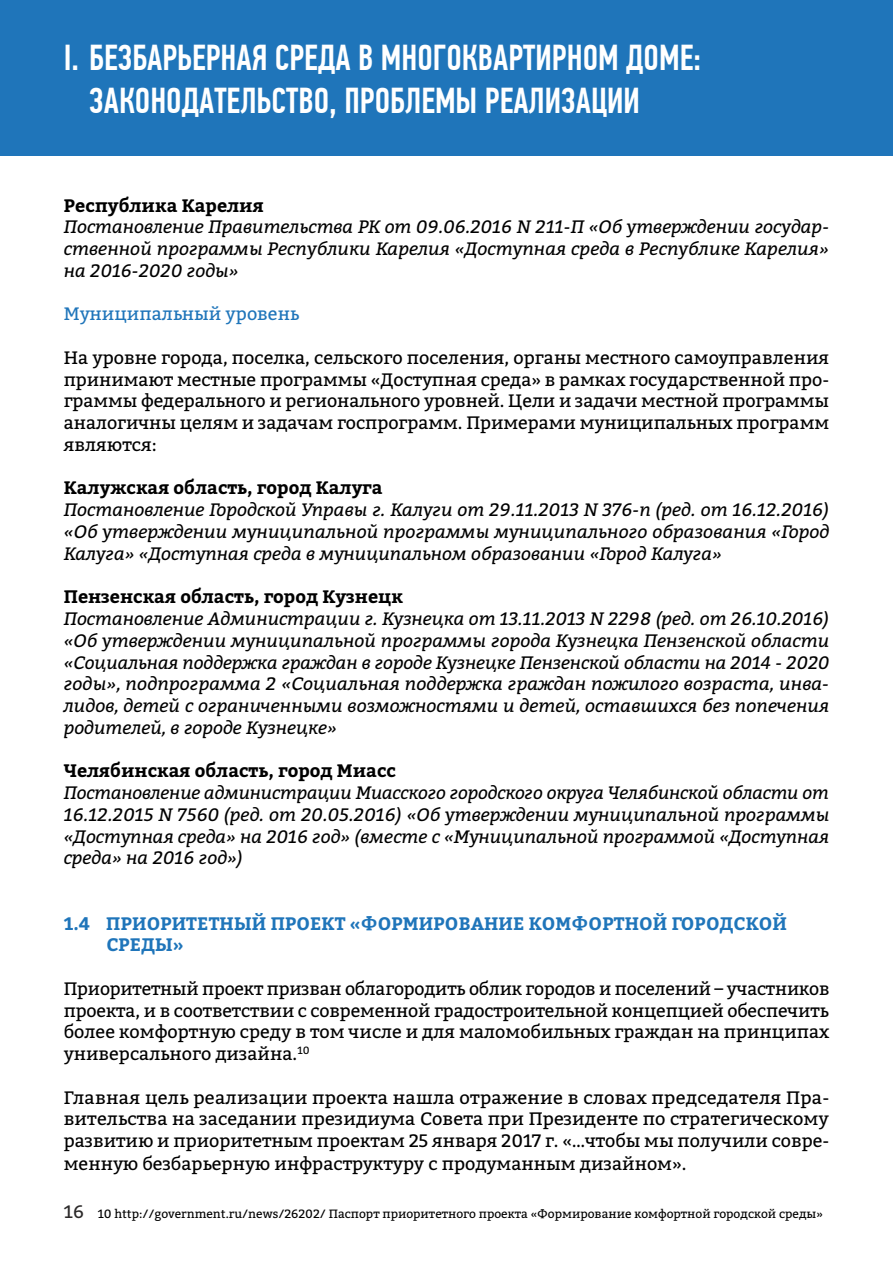
<style>
.page{position:relative;width:893px;height:1263px;background:#fff}
.page>*{position:absolute;margin:0;border:0;box-sizing:border-box;transform-origin:0 0}
.t1{font:500 36px/43.2px "PF Din Text Comp Pro";color:#fff}
.t2{font:italic 18px/21.8px "Bitter";color:#000;text-align:justify}
.t3{font:18px/21.8px "Bitter";color:#000;text-align:justify}
.t4{font:700 18px "Bitter";color:#000}
.t5{font:700 18px/21.8px "Bitter";letter-spacing:.01em;color:#1f75ba}
.t6{font:18px "Bitter";color:#1f75ba}
.t7{font:18px "Bitter";color:#2b2929}
.t8{font:12px "Bitter";color:#000}
</style>
<div class="page">
<div style="left:0;top:0;width:893px;height:155px;background:#1f75ba"></div>
<h1 class="t1" style="left:89px;top:36px;width:613px;text-indent:-26px">I. БЕЗБАРЬЕРНАЯ СРЕДА В МНОГОКВАРТИРНОМ ДОМЕ:<br>ЗАКОНОДАТЕЛЬСТВО, ПРОБЛЕМЫ РЕАЛИЗАЦИИ</h1>
<p class="t4" style="left:64px;top:191px;width:202px">Республика Карелия</p>
<p class="t2" style="left:64px;top:216px;width:767px">Постановление Правительства РК от 09.06.2016 N 211-П «Об утверждении государ&shy;ственной программы Республики Карелия «Доступная среда в Республике Карелия» на 2016-2020 годы»</p>
<p class="t6" style="left:64px;top:301px;width:237px">Муниципальный уровень</p>
<p class="t3" style="left:64px;top:346px;width:767px">На уровне города, поселка, сельского поселения, органы местного самоуправления принимают местные программы «Доступная среда» в рамках государственной про&shy;граммы федерального и регионального уровней. Цели и задачи местной программы аналогичны целям и задачам госпрограмм. Примерами муниципальных программ являются:</p>
<p class="t4" style="left:64px;top:474px;width:320px">Калужская область, город Калуга</p>
<p class="t2" style="left:64px;top:498px;width:767px">Постановление Городской Управы г. Калуги от 29.11.2013 N 376-п (ред. от 16.12.2016) «Об утверждении муниципальной программы муниципального образования «Город Калуга» «Доступная среда в муниципальном образовании «Город Калуга»</p>
<p class="t4" style="left:64px;top:583px;width:341px">Пензенская область, город Кузнецк</p>
<p class="t2" style="left:64px;top:607px;width:767px">Постановление Администрации г. Кузнецка от 13.11.2013 N 2298 (ред. от 26.10.2016) «Об утверждении муниципальной программы города Кузнецка Пензенской области «Социальная поддержка граждан в городе Кузнецке Пензенской области на 2014 - 2020 годы», подпрограмма 2 «Социальная поддержка граждан пожилого возраста, инва&shy;лидов, детей с ограниченными возможностями и детей, оставшихся без попечения родителей, в городе Кузнецке»</p>
<p class="t4" style="left:64px;top:757px;width:334px">Челябинская область, город Миасс</p>
<p class="t2" style="left:64px;top:781px;width:767px">Постановление администрации Миасского городского округа Челябинской области от 16.12.2015 N 7560 (ред. от 20.05.2016) «Об утверждении муниципальной программы «Доступная среда» на 2016 год» (вместе с «Муниципальной программой «Доступная среда» на 2016 год»)</p>
<p class="t5" style="left:106px;top:912px;width:682px;text-indent:-43px">1.4 ПРИОРИТЕТНЫЙ ПРОЕКТ «ФОРМИРОВАНИЕ КОМФОРТНОЙ ГОРОДСКОЙ<br>СРЕДЫ»</p>
<p class="t3" style="left:64px;top:977px;width:767px">Приоритетный проект призван облагородить облик городов и поселений – участников проекта, и в соответствии с современной градостроительной концепцией обеспечить более комфортную среду в том числе и для маломобильных граждан на принципах универсального дизайна.<sup>10</sup></p>
<p class="t3" style="left:64px;top:1085px;width:767px">Главная цель реализации проекта нашла отражение в словах председателя Пра&shy;вительства на заседании президиума Совета при Президенте по стратегическому развитию и приоритетным проектам 25 января 2017 г. «…чтобы мы получили совре&shy;менную безбарьерную инфраструктуру с продуманным дизайном».</p>
<p class="t8" style="left:98px;top:1205px;width:726px">10 http://government.ru/news/26202/ Паспорт приоритетного проекта «Формирование комфортной городской среды»</p>
<p class="t7" style="left:64px;top:1199px;width:22px">16</p>
</div>
